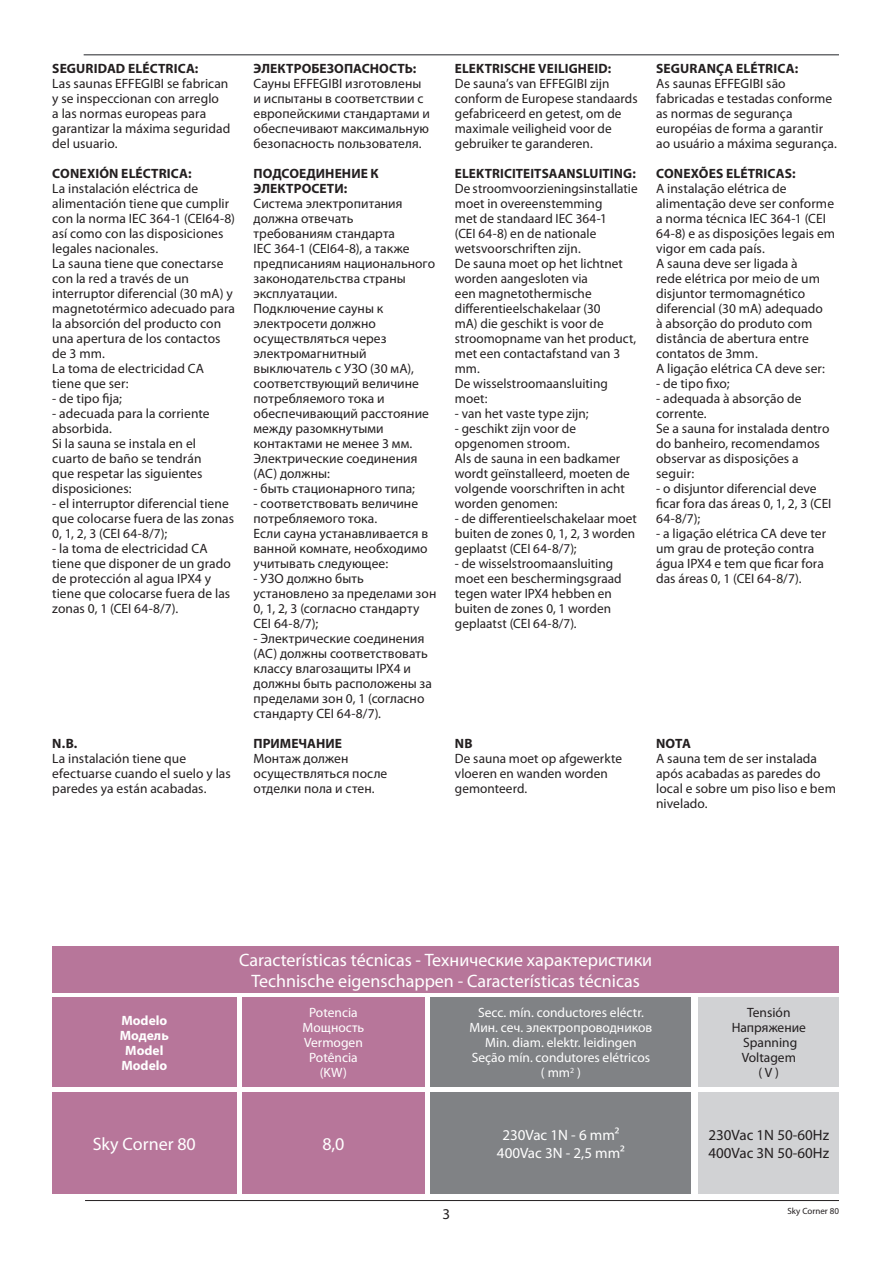
<style>
.page{position:relative;width:893px;height:1263px;background:#fff}
.page>*{position:absolute;margin:0;border:0;box-sizing:border-box;transform-origin:0 0}
.t1{font:18px/21.6px "Myriad Pro";color:#fff;text-align:center}
.t2{font:15px/18px "Myriad Pro";color:#231f20}
.t3{font:15px/18px "Myriad Pro";color:#fff;text-align:center}
.t4{font:13.5px/15px "Myriad Pro";letter-spacing:.005em;color:#231f20}
.t5{font:700 13.5px/15px "Myriad Pro";letter-spacing:.01em;color:#231f20}
.t6{font:13.5px/15px "Myriad Pro";color:#fff;text-align:center}
.t7{font:700 13.5px/15px "Myriad Pro";color:#fff;text-align:center}
.t8{font:9px "Myriad Pro";color:#231f20}
</style>
<div class="page">
<hr style="left:85px;top:1200px;width:754px;height:1px;background:#231f20">
<hr style="left:84px;top:54px;width:755px;height:2px;background:#6c6d70">
<div style="left:52px;top:997px;width:184px;height:90px;background:#b7769a"></div>
<div style="left:242px;top:997px;width:183px;height:90px;background:#b7769a"></div>
<div style="left:430px;top:997px;width:261px;height:90px;background:#808285"></div>
<div style="left:52px;top:1092px;width:184px;height:102px;background:#b7769a"></div>
<div style="left:242px;top:1092px;width:183px;height:102px;background:#b7769a"></div>
<div style="left:430px;top:1092px;width:261px;height:102px;background:#808285"></div>
<div style="left:699px;top:997px;width:140px;height:90px;background:#d1d2d4"></div>
<div style="left:699px;top:1092px;width:140px;height:102px;background:#d1d2d4"></div>
<div style="left:52px;top:946px;width:787px;height:47px;background:#b7769a"></div>
<p class="t5" style="left:52px;top:60px;width:148px">SEGURIDAD ELÉCTRICA:</p>
<p class="t4" style="left:52px;top:75px;width:179px">Las saunas EFFEGIBI se fabrican y se inspeccionan con arreglo<br>a las normas europeas para garantizar la máxima seguridad del usuario.</p>
<p class="t5" style="left:52px;top:165px;width:141px">CONEXIÓN ELÉCTRICA:</p>
<p class="t4" style="left:52px;top:180px;width:184px">La instalación eléctrica de alimentación tiene que cumplir con la norma IEC 364-1 (CEI64-8) así como con las disposiciones legales nacionales.<br>La sauna tiene que conectarse con la red a través de un interruptor diferencial (30 mA) y magnetotérmico adecuado para la absorción del producto con una apertura de los contactos de 3 mm.<br>La toma de electricidad CA tiene que ser:</p>
<p class="t4" style="left:52px;top:390px;width:71px">- de tipo fija;</p>
<p class="t4" style="left:52px;top:405px;width:159px">- adecuada para la corriente absorbida.<br>Si la sauna se instala en el cuarto de baño se tendrán que respetar las siguientes disposiciones:</p>
<p class="t4" style="left:52px;top:495px;width:183px">- el interruptor diferencial tiene que colocarse fuera de las zonas<br>0, 1, 2, 3 (CEI 64-8/7);</p>
<p class="t4" style="left:52px;top:540px;width:180px">- la toma de electricidad CA tiene que disponer de un grado de protección al agua IPX4 y tiene que colocarse fuera de las zonas 0, 1 (CEI 64-8/7).</p>
<p class="t5" style="left:52px;top:735px;width:27px">N.B.</p>
<p class="t4" style="left:52px;top:750px;width:180px">La instalación tiene que efectuarse cuando el suelo y las paredes ya están acabadas.</p>
<p class="t5" style="left:254px;top:60px;width:164px">ЭЛЕКТРОБЕЗОПАСНОСТЬ:</p>
<p class="t4" style="left:254px;top:75px;width:178px">Сауны EFFEGIBI изготовлены и испытаны в соответствии с европейскими стандартами и обеспечивают максимальную безопасность пользователя.</p>
<p class="t5" style="left:254px;top:165px;width:127px">ПОДСОЕДИНЕНИЕ К<br>ЭЛЕКТРОСЕТИ:</p>
<p class="t4" style="left:254px;top:195px;width:183px">Система электропитания должна отвечать требованиям стандарта<br>IEC 364-1 (CEI64-8), а также предписаниям национального законодательства страны эксплуатации.<br>Подключение сауны к электросети должно осуществляться через электромагнитный выключатель с УЗО (30 мА), соответствующий величине потребляемого тока и обеспечивающий расстояние между разомкнутыми контактами не менее 3 мм.<br>Электрические соединения (AC) должны:</p>
<p class="t4" style="left:254px;top:480px;width:163px">- быть стационарного типа;</p>
<p class="t4" style="left:254px;top:495px;width:176px">- соответствовать величине потребляемого тока.<br>Если сауна устанавливается в ванной комнате, необходимо учитывать следующее:</p>
<p class="t4" style="left:254px;top:570px;width:184px">- УЗО должно быть установлено за пределами зон<br>0, 1, 2, 3 (согласно стандарту<br>CEI 64-8/7);</p>
<p class="t4" style="left:254px;top:630px;width:180px">- Электрические соединения (AC) должны соответствовать классу влагозащиты IPX4 и должны быть расположены за пределами зон 0, 1 (согласно стандарту CEI 64-8/7).</p>
<p class="t5" style="left:254px;top:735px;width:90px">ПРИМЕЧАНИЕ</p>
<p class="t4" style="left:254px;top:750px;width:135px">Монтаж должен осуществляться после отделки пола и стен.</p>
<p class="t5" style="left:455px;top:60px;width:158px">ELEKTRISCHE VEILIGHEID:</p>
<p class="t4" style="left:455px;top:75px;width:184px">De sauna’s van EFFEGIBI zijn conform de Europese standaards gefabriceerd en getest, om de maximale veiligheid voor de gebruiker te garanderen.</p>
<p class="t5" style="left:455px;top:165px;width:182px">ELEKTRICITEITSAANSLUITING:</p>
<p class="t4" style="left:455px;top:180px;width:184px">De stroomvoorzieningsinstallatie moet in overeenstemming<br>met de standaard IEC 364-1<br>(CEI 64-8) en de nationale wetsvoorschriften zijn.<br>De sauna moet op het lichtnet worden aangesloten via<br>een magnetothermische differentieelschakelaar (30<br>mA) die geschikt is voor de stroomopname van het product, met een contactafstand van 3 mm.<br>De wisselstroomaansluiting moet:</p>
<p class="t4" style="left:455px;top:405px;width:135px">- van het vaste type zijn;</p>
<p class="t4" style="left:455px;top:420px;width:176px">- geschikt zijn voor de opgenomen stroom.<br>Als de sauna in een badkamer wordt geïnstalleerd, moeten de volgende voorschriften in acht worden genomen:</p>
<p class="t4" style="left:455px;top:510px;width:184px">- de differentieelschakelaar moet buiten de zones 0, 1, 2, 3 worden geplaatst (CEI 64-8/7);</p>
<p class="t4" style="left:455px;top:555px;width:168px">- de wisselstroomaansluiting moet een beschermingsgraad tegen water IPX4 hebben en buiten de zones 0, 1 worden geplaatst (CEI 64-8/7).</p>
<p class="t5" style="left:656px;top:60px;width:144px">SEGURANÇA ELÉTRICA:</p>
<p class="t4" style="left:656px;top:75px;width:182px">As saunas EFFEGIBI são fabricadas e testadas conforme as normas de segurança européias de forma a garantir ao usuário a máxima segurança.</p>
<p class="t5" style="left:656px;top:165px;width:141px">CONEXÕES ELÉTRICAS:</p>
<p class="t4" style="left:656px;top:180px;width:181px">A instalação elétrica de alimentação deve ser conforme a norma técnica IEC 364-1 (CEI<br>64-8) e as disposições legais em vigor em cada país.<br>A sauna deve ser ligada à<br>rede elétrica por meio de um disjuntor termomagnético diferencial (30 mA) adequado<br>à absorção do produto com distância de abertura entre contatos de 3mm.<br>A ligação elétrica CA deve ser:</p>
<p class="t4" style="left:656px;top:375px;width:75px">- de tipo fixo;</p>
<p class="t4" style="left:656px;top:390px;width:175px">- adequada à absorção de corrente.<br>Se a sauna for instalada dentro do banheiro, recomendamos observar as disposições a seguir:</p>
<p class="t4" style="left:656px;top:480px;width:177px">- o disjuntor diferencial deve ficar fora das áreas 0, 1, 2, 3 (CEI<br>64-8/7);</p>
<p class="t4" style="left:656px;top:525px;width:172px">- a ligação elétrica CA deve ter um grau de proteção contra água IPX4 e tem que ficar fora das áreas 0, 1 (CEI 64-8/7).</p>
<p class="t5" style="left:455px;top:735px;width:19px">NB</p>
<p class="t4" style="left:455px;top:750px;width:169px">De sauna moet op afgewerkte vloeren en wanden worden gemonteerd.</p>
<p class="t5" style="left:656px;top:735px;width:36px">NOTA</p>
<p class="t4" style="left:656px;top:750px;width:181px">A sauna tem de ser instalada após acabadas as paredes do local e sobre um piso liso e bem nivelado.</p>
<h1 class="t1" style="left:239px;top:948px;width:415px">Características técnicas - Технические характеристики<br>Technische eigenschappen - Características técnicas</h1>
<p class="t7" style="left:120px;top:1012px;width:50px">Modelo<br>Модель<br>Model<br>Modelo</p>
<p class="t6" style="left:303px;top:1005px;width:63px">Potencia<br>Мощность<br>Vermogen<br>Potência (KW)</p>
<p class="t6" style="left:470px;top:1005px;width:184px">Secc. mín. conductores eléctr.<br>Мин. сеч. электропроводников<br>Min. diam. elektr. leidingen<br>Seção mín. condutores elétricos ( mm<sup>2</sup> )</p>
<p class="t4" style="left:732px;top:1005px;width:76px;text-align:center">Tensión<br>Напряжение<br>Spanning<br>Voltagem<br>( V )</p>
<h1 class="t1" style="left:93px;top:1133px;width:105px">Sky Corner 80</h1>
<h1 class="t1" style="left:322px;top:1133px;width:24px">8,0</h1>
<p class="t3" style="left:497px;top:1125px;width:129px">230Vac 1N - 6 mm²<br>400Vac 3N - 2,5 mm²</p>
<p class="t2" style="left:708px;top:1125px;width:122px">230Vac 1N 50-60Hz<br>400Vac 3N 50-60Hz</p>
<p class="t2" style="left:443px;top:1204px;width:9px">3</p>
<p class="t8" style="left:787px;top:1206px;width:53px">Sky Corner 80</p>
</div>
